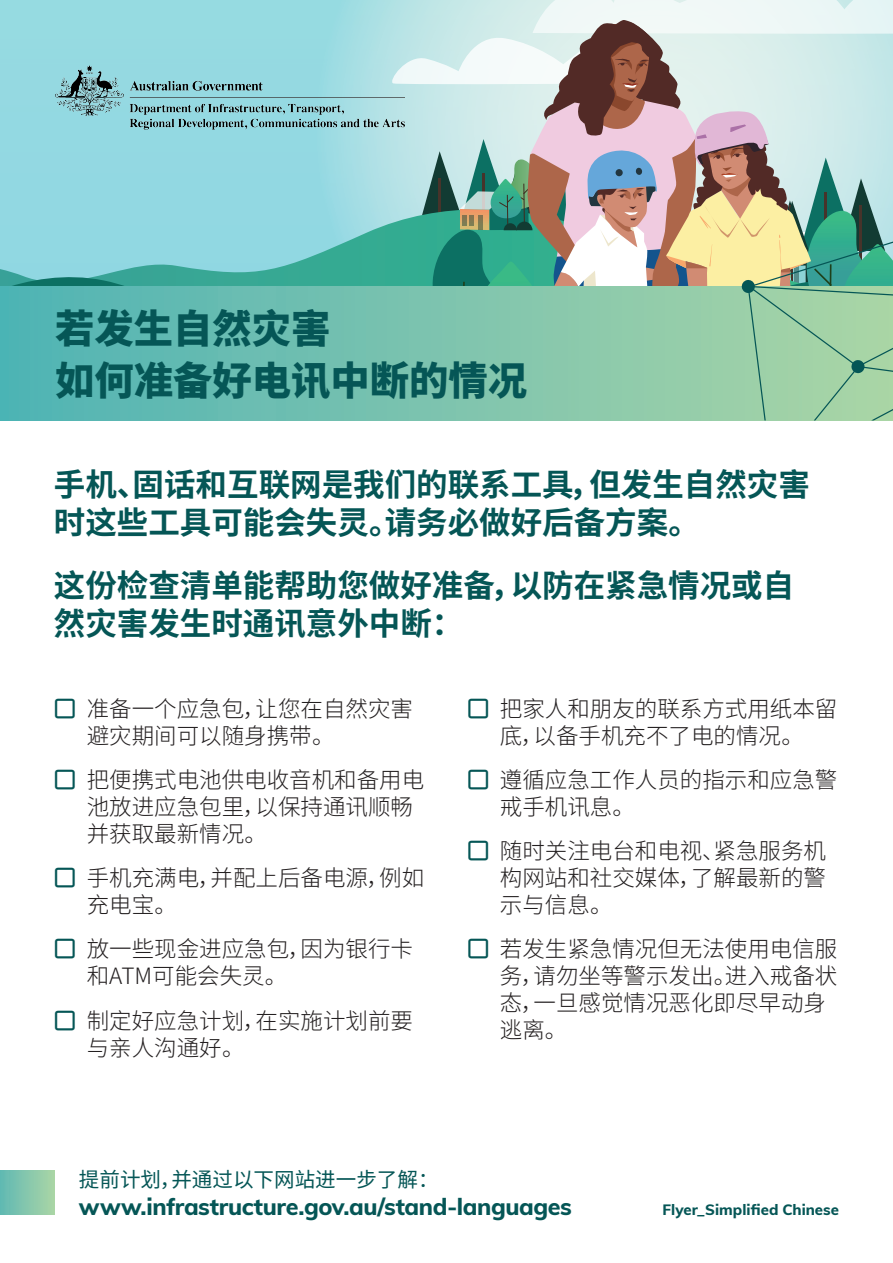
<style>
.page{position:relative;width:893px;height:1263px;background:#fff}
.page>*{position:absolute;margin:0;border:0;box-sizing:border-box;transform-origin:0 0}
.Heading1{font:900 39.3px "Noto Sans SC";color:#055656}
.Heading2{font:700 31.5px/37.8px "Noto Sans SC";color:#055656}
.t1{font:800 23.4px "Muli";letter-spacing:-.02em;color:#055656}
.t2{font:300 22.5px/27px "Noto Sans SC";color:#231f20}
.t3{font:20.55px "Noto Sans SC";color:#055656}
.Heading2-2{font:800 15px "Muli";color:#055656}
.s1{color:#055656}
.s2{font-family:"Noto Sans KR"}
</style>
<div class="page">
<svg style="left:0;top:0;width:392px;height:209px;background:#96dae1"></svg>
<svg style="left:0;top:209px;width:392px;height:56px;background:#89d3da"></svg>
<svg style="left:0;top:265px;width:392px;height:22px;background:#49aea2"></svg>
<svg style="left:0;top:287px;width:392px;height:133px;background:#63bab1"></svg>
<svg style="left:392px;top:0;width:501px;height:420px;background:#a7c4b4"></svg>
<img style="left:55px;top:66px;width:350px;height:64px">
<div style="left:0;top:1170px;width:55px;height:45px;background:linear-gradient(to right,#61b9b3,#abd6a6)"></div>
<p class="Heading1" style="left:55px;top:307px;width:277px">若发生自然灾害</p>
<p class="Heading1" style="left:55px;top:359px;width:474px">如何准备好电讯中断的情况</p>
<p class="Heading2" style="left:54px;top:466px;width:757px">手机、固话和互联网是我们的联系工具，但发生自然灾害时这些工具可能会失灵。请务必做好后备方案。</p>
<p class="Heading2" style="left:54px;top:568px;width:742px">这份检查清单能帮助您做好准备，以防在紧急情况或自然灾害发生时通讯意外中断：</p>
<p class="t2" style="left:87px;top:696px;width:328px;text-indent:-32px"><span class="s1">■</span> 准备一个应急包，让您在自然灾害避灾期间可以随身携带。</p>
<p class="t2" style="left:87px;top:767px;width:339px;text-indent:-32px"><span class="s1">■</span> 把便携式电池供电收音机和备用电池放进应急包里，以保持通讯顺畅并获取最新情况。</p>
<p class="t2" style="left:87px;top:865px;width:339px;text-indent:-32px"><span class="s1">■</span> 手机充满电，并配上后备电源，例如充电宝。</p>
<p class="t2" style="left:87px;top:936px;width:328px;text-indent:-32px"><span class="s1">■</span> 放一些现金进应急包，因为银行卡和ATM可能会失灵。</p>
<p class="t2" style="left:87px;top:1007px;width:328px;text-indent:-32px"><span class="s1">■</span> 制定好应急计划，在实施计划前要与亲人沟通好。</p>
<p class="t2" style="left:468px;top:696px;width:370px;text-align:center"><span class="s1">■</span> 把家人和朋友的联系方式用纸本留底，以备手机充不了电的情况。</p>
<p class="t2" style="left:500px;top:767px;width:339px;text-indent:-32px"><span class="s1">■</span> 遵循应急工作人员的指示和应急警戒手机讯息。</p>
<p class="t2" style="left:500px;top:838px;width:328px;text-align:justify;text-indent:-32px"><span class="s1">■</span> 随时关注电台和电视、紧急服务机构网站和社交媒体，了解最新的警示与信息。</p>
<p class="t2" style="left:500px;top:936px;width:339px;text-indent:-32px"><span class="s1">■</span> 若发生紧急情况但无法使用电信服务，请勿坐等警示发出。进入戒备状态，一旦感觉情况恶化即尽早动身逃离<span class="s2">。</span></p>
<p class="t3" style="left:79px;top:1168px;width:361px">提前计划，并通过以下网站进一步了解：</p>
<p class="t1" style="left:79px;top:1189px;width:494px">www.infrastructure.gov.au/stand-languages</p>
<p class="Heading2-2" style="left:662px;top:1198px;width:178px">Flyer_Simplified Chinese</p>
</div>
